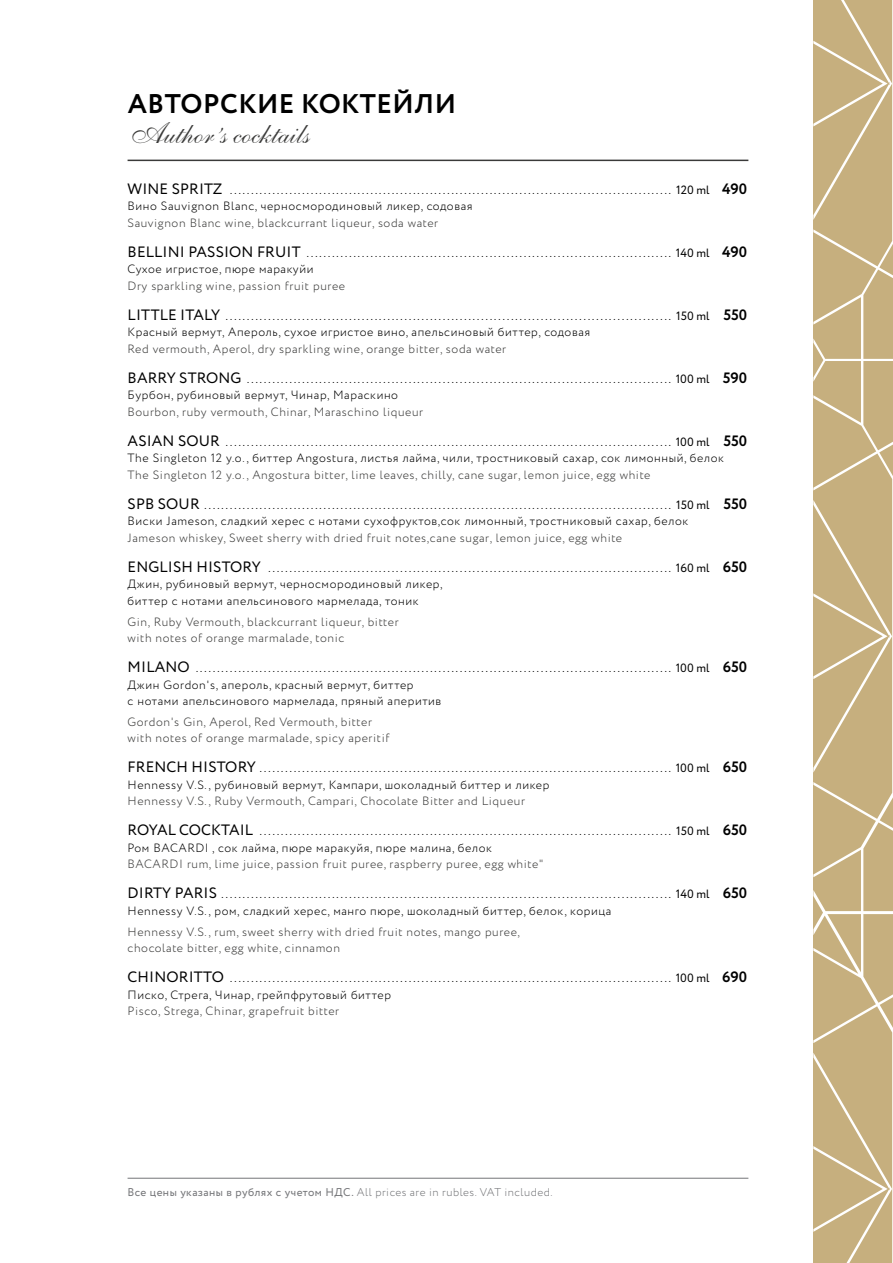
<style>
.page{position:relative;width:893px;height:1263px;background:#fff}
.page>*{position:absolute;margin:0;border:0;box-sizing:border-box;transform-origin:0 0}
.t1{font:30px "Allegro Script";color:#3a3a39}
.t2{font:700 27px "Circe";letter-spacing:.02em;color:#000}
.t3{font:300 15px "Circe";color:#000}
.t4{font:300 12px/16.5px "Circe";letter-spacing:.05em;color:#3a3a39}
.t5{font:300 12px/16.5px "Circe";letter-spacing:.05em;color:#000}
.t6{font:300 11.25px "Circe";letter-spacing:.04em;color:#747578}
.s1{font-weight:400}
.s2{font-weight:400;font-size:12px}
.s3{font-weight:700}
</style>
<div class="page">
<hr style="left:128px;top:160px;width:620px;height:1px;background:#3a3a39">
<hr style="left:128px;top:1178px;width:620px;height:1px;background:#747578">
<svg style="left:813px;top:0;width:80px;height:1263px;background:#c9b486"></svg>
<h2 class="t2" style="left:128px;top:85px;width:330px">АВТОРСКИЕ КОКТЕЙЛИ</h2>
<h1 class="t1" style="left:128px;top:115px;width:179px">Author’s cocktails</h1>
<p class="t3" style="left:128px;top:179px;width:621px"><span class="s1">WINE SPRITZ</span> ........................................................................................................ <span class="s2">120 ml</span> <span class="s3">490</span></p>
<p class="t5" style="left:128px;top:198px;width:346px">Вино Sauvignon Blanc, черносмородиновый ликер, содовая</p>
<p class="t4" style="left:128px;top:215px;width:312px">Sauvignon Blanc wine, blackcurrant liqueur, soda water</p>
<p class="t3" style="left:128px;top:242px;width:621px"><span class="s1">BELLINI PASSION FRUIT</span> ...................................................................................... <span class="s2">140 ml</span> <span class="s3">490</span></p>
<p class="t5" style="left:128px;top:261px;width:187px">Сухое игристое, пюре маракуйи</p>
<p class="t4" style="left:128px;top:278px;width:219px">Dry sparkling wine, passion fruit puree</p>
<p class="t3" style="left:128px;top:305px;width:621px"><span class="s1">LITTLE ITALY</span> ......................................................................................................... <span class="s2">150 ml</span> <span class="s3">550</span></p>
<p class="t5" style="left:128px;top:324px;width:464px">Красный вермут, Апероль, сухое игристое вино, апельсиновый биттер, содовая</p>
<p class="t4" style="left:128px;top:341px;width:380px">Red vermouth, Aperol, dry sparkling wine, orange bitter, soda water</p>
<p class="t3" style="left:128px;top:368px;width:621px"><span class="s1">BARRY STRONG</span> .................................................................................................... <span class="s2">100 ml</span> <span class="s3">590</span></p>
<p class="t5" style="left:128px;top:387px;width:272px">Бурбон, рубиновый вермут, Чинар, Мараскино</p>
<p class="t4" style="left:128px;top:404px;width:297px">Bourbon, ruby vermouth, Chinar, Maraschino liqueur</p>
<p class="t3" style="left:128px;top:431px;width:621px"><span class="s1">ASIAN SOUR</span> ......................................................................................................... <span class="s2">100 ml</span> <span class="s3">550</span></p>
<p class="t5" style="left:128px;top:450px;width:598px">The Singleton 12 у.о. , биттер Angostura, листья лайма, чили, тростниковый сахар, сок лимонный, белок</p>
<p class="t4" style="left:128px;top:467px;width:524px">The Singleton 12 у.о. , Angostura bitter, lime leaves, chilly, cane sugar, lemon juice, egg white</p>
<p class="t3" style="left:128px;top:494px;width:621px"><span class="s1">SPB SOUR</span> .............................................................................................................. <span class="s2">150 ml</span> <span class="s3">550</span></p>
<p class="t5" style="left:128px;top:513px;width:562px">Виски Jameson, сладкий херес с нотами сухофруктов,сок лимонный, тростниковый сахар, белок</p>
<p class="t4" style="left:128px;top:530px;width:496px">Jameson whiskey, Sweet sherry with dried fruit notes,cane sugar, lemon juice, egg white</p>
<p class="t3" style="left:128px;top:557px;width:621px"><span class="s1">ENGLISH HISTORY</span> ............................................................................................... <span class="s2">160 ml</span> <span class="s3">650</span></p>
<p class="t5" style="left:128px;top:576px;width:316px">Джин, рубиновый вермут, черносмородиновый ликер, биттер с нотами апельсинового мармелада, тоник</p>
<p class="t4" style="left:128px;top:614px;width:273px">Gin, Ruby Vermouth, blackcurrant liqueur, bitter with notes of orange marmalade, tonic</p>
<p class="t3" style="left:128px;top:657px;width:621px"><span class="s1">MILANO</span> ................................................................................................................ <span class="s2">100 ml</span> <span class="s3">650</span></p>
<p class="t5" style="left:128px;top:677px;width:315px">Джин Gordon's, апероль, красный вермут, биттер<br>с нотами апельсинового мармелада, пряный аперитив</p>
<p class="t4" style="left:128px;top:714px;width:263px">Gordon's Gin, Aperol, Red Vermouth, bitter with notes of orange marmalade, spicy aperitif</p>
<p class="t3" style="left:128px;top:757px;width:621px"><span class="s1">FRENCH HISTORY</span> ................................................................................................. <span class="s2">100 ml</span> <span class="s3">650</span></p>
<p class="t5" style="left:128px;top:777px;width:423px">Hennessy V.S. , рубиновый вермут, Кампари, шоколадный биттер и ликер</p>
<p class="t4" style="left:128px;top:793px;width:399px">Hennessy V.S. , Ruby Vermouth, Campari, Chocolate Bitter and Liqueur</p>
<p class="t3" style="left:128px;top:820px;width:621px"><span class="s1">ROYAL COCKTAIL</span> ................................................................................................. <span class="s2">150 ml</span> <span class="s3">650</span></p>
<p class="t5" style="left:128px;top:840px;width:366px">Ром BACARDI , сок лайма, пюре маракуйя, пюре малина, белок</p>
<p class="t4" style="left:128px;top:856px;width:417px">BACARDI rum, lime juice, passion fruit puree, raspberry puree, egg white"</p>
<p class="t3" style="left:128px;top:883px;width:621px"><span class="s1">DIRTY PARIS</span> .......................................................................................................... <span class="s2">140 ml</span> <span class="s3">650</span></p>
<p class="t5" style="left:128px;top:903px;width:485px">Hennessy V.S. , ром, сладкий херес, манго пюре, шоколадный биттер, белок, корица</p>
<p class="t4" style="left:128px;top:924px;width:394px">Hennessy V.S. , rum, sweet sherry with dried fruit notes, mango puree, chocolate bitter, egg white, cinnamon</p>
<p class="t3" style="left:128px;top:967px;width:621px"><span class="s1">CHINORITTO</span> ........................................................................................................ <span class="s2">100 ml</span> <span class="s3">690</span></p>
<p class="t5" style="left:128px;top:987px;width:265px">Писко, Стрега, Чинар, грейпфрутовый биттер</p>
<p class="t4" style="left:128px;top:1003px;width:213px">Pisco, Strega, Chinar, grapefruit bitter</p>
<p class="t6" style="left:128px;top:1184px;width:426px"><span class="s1">Все цены указаны в рублях с учетом НДС.</span> All prices are in rubles. VAT included.</p>
</div>
